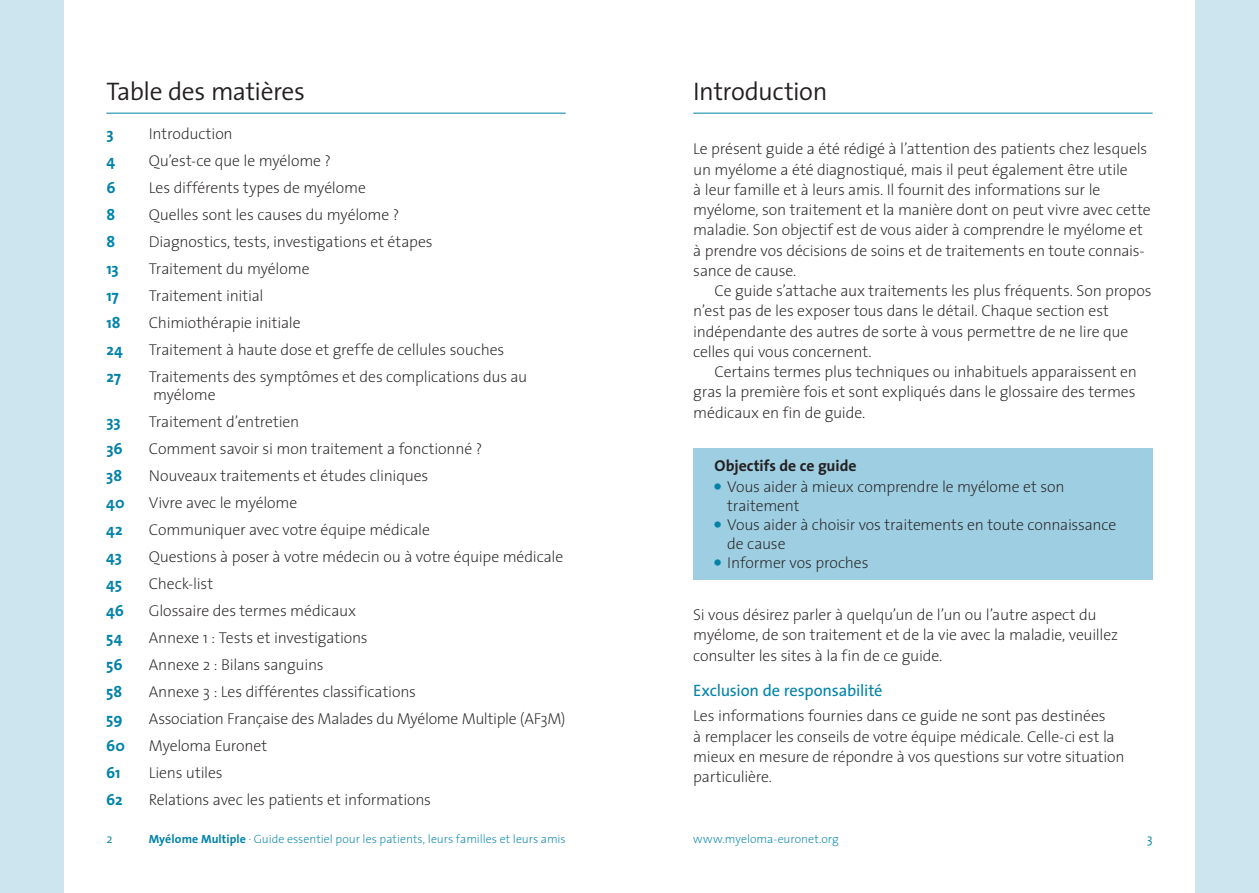
<style>
.page{position:relative;width:1259px;height:893px;background:#fff}
.page>*{position:absolute;margin:0;border:0;box-sizing:border-box;transform-origin:0 0}
.t1{font:300 25.5px "The Sans";letter-spacing:-.02em;color:#231f20}
.t2{font:16.5px "The Sans";letter-spacing:-.01em;color:#0083a9}
.t3{font:200 15.75px/20.2px "The Sans";letter-spacing:-.01em;color:#231f20}
.t4{font:700 15.75px "The Sans";letter-spacing:-.005em;color:#0083a9}
.t5{font:300 12.75px "The Sans";color:#0083a9}
.t6{font:200 12px "The Sans";color:#0083a9}
.s1{font-weight:700}
.s2{font-family:"Spe Pif";font-weight:400;color:#0083a9}
</style>
<div class="page">
<div style="left:0;top:0;width:64px;height:893px;background:#cce5ef"></div>
<div style="left:1195px;top:0;width:64px;height:893px;background:#cce5ef"></div>
<hr style="left:106px;top:113px;width:460px;height:1px;background:#0083a9">
<hr style="left:693px;top:113px;width:459px;height:1px;background:#0083a9">
<div style="left:693px;top:448px;width:459px;height:132px;background:#9ecee1"></div>
<h1 class="t1" style="left:106px;top:75px;width:200px">Table des matières</h1>
<p class="t4" style="left:106px;top:124px;width:9px">3</p>
<p class="t3" style="left:149px;top:124px;width:85px">Introduction</p>
<p class="t4" style="left:106px;top:151px;width:10px">4</p>
<p class="t3" style="left:149px;top:151px;width:184px">Qu’est-ce que le myélome ?</p>
<p class="t4" style="left:106px;top:178px;width:11px">6</p>
<p class="t3" style="left:149px;top:178px;width:219px">Les différents types de myélome</p>
<p class="t4" style="left:106px;top:205px;width:10px">8</p>
<p class="t3" style="left:149px;top:205px;width:252px">Quelles sont les causes du myélome ?</p>
<p class="t4" style="left:106px;top:232px;width:10px">8</p>
<p class="t3" style="left:149px;top:232px;width:285px">Diagnostics, tests, investigations et étapes</p>
<p class="t4" style="left:106px;top:259px;width:14px">13</p>
<p class="t3" style="left:149px;top:259px;width:162px">Traitement du myélome</p>
<p class="t4" style="left:106px;top:286px;width:14px">17</p>
<p class="t3" style="left:149px;top:286px;width:116px">Traitement initial</p>
<p class="t4" style="left:106px;top:313px;width:16px">18</p>
<p class="t3" style="left:149px;top:313px;width:153px">Chimiothérapie initiale</p>
<p class="t4" style="left:106px;top:340px;width:18px">24</p>
<p class="t3" style="left:149px;top:340px;width:357px">Traitement à haute dose et greffe de cellules souches</p>
<p class="t4" style="left:106px;top:367px;width:16px">27</p>
<p class="t3" style="left:149px;top:368px;width:380px;line-height:18px">Traitements des symptômes et des complications dus au myélome</p>
<p class="t4" style="left:106px;top:412px;width:16px">33</p>
<p class="t3" style="left:149px;top:412px;width:152px">Traitement d’entretien</p>
<p class="t4" style="left:106px;top:439px;width:18px">36</p>
<p class="t3" style="left:149px;top:439px;width:335px">Comment savoir si mon traitement a fonctionné ?</p>
<p class="t4" style="left:106px;top:466px;width:17px">38</p>
<p class="t3" style="left:149px;top:466px;width:281px">Nouveaux traitements et études cliniques</p>
<p class="t4" style="left:106px;top:493px;width:20px">40</p>
<p class="t3" style="left:149px;top:493px;width:150px">Vivre avec le myélome</p>
<p class="t4" style="left:106px;top:520px;width:18px">42</p>
<p class="t3" style="left:149px;top:520px;width:283px">Communiquer avec votre équipe médicale</p>
<p class="t4" style="left:106px;top:547px;width:17px">43</p>
<p class="t3" style="left:149px;top:547px;width:416px">Questions à poser à votre médecin ou à votre équipe médicale</p>
<p class="t4" style="left:106px;top:574px;width:17px">45</p>
<p class="t3" style="left:149px;top:574px;width:66px">Check-list</p>
<p class="t4" style="left:106px;top:601px;width:19px">46</p>
<p class="t3" style="left:149px;top:601px;width:209px">Glossaire des termes médicaux</p>
<p class="t4" style="left:106px;top:628px;width:18px">54</p>
<p class="t3" style="left:149px;top:628px;width:220px">Annexe 1 : Tests et investigations</p>
<p class="t4" style="left:106px;top:655px;width:18px">56</p>
<p class="t3" style="left:149px;top:655px;width:176px">Annexe 2 : Bilans sanguins</p>
<p class="t4" style="left:106px;top:682px;width:18px">58</p>
<p class="t3" style="left:149px;top:682px;width:269px">Annexe 3 : Les différentes classifications</p>
<p class="t4" style="left:106px;top:709px;width:18px">59</p>
<p class="t3" style="left:149px;top:709px;width:418px">Association Française des Malades du Myélome Multiple (AF3M)</p>
<p class="t4" style="left:106px;top:736px;width:20px">60</p>
<p class="t3" style="left:149px;top:736px;width:120px">Myeloma Euronet</p>
<p class="t4" style="left:106px;top:763px;width:16px">61</p>
<p class="t3" style="left:149px;top:763px;width:75px">Liens utiles</p>
<p class="t4" style="left:106px;top:790px;width:18px">62</p>
<p class="t3" style="left:149px;top:790px;width:284px">Relations avec les patients et informations</p>
<h1 class="t1" style="left:693px;top:75px;width:136px">Introduction</h1>
<p class="t3" style="left:693px;top:139px;width:459px">Le présent guide a été rédigé à l’attention des patients chez lesquels un myélome a été diagnostiqué, mais il peut également être utile<br>à leur famille et à leurs amis. Il fournit des informations sur le myélome, son traitement et la manière dont on peut vivre avec cette maladie. Son objectif est de vous aider à comprendre le myélome et à prendre vos décisions de soins et de traitements en toute connais&shy;sance de cause.</p>
<p class="t3" style="left:693px;top:281px;width:460px;text-indent:21px">Ce guide s’attache aux traitements les plus fréquents. Son propos n’est pas de les exposer tous dans le détail. Chaque section est indépendante des autres de sorte à vous permettre de ne lire que celles qui vous concernent.</p>
<p class="t3" style="left:693px;top:362px;width:445px;text-align:justify;text-indent:21px">Certains termes plus techniques ou inhabituels apparaissent en gras la première fois et sont expliqués dans le glossaire des termes médicaux en fin de guide.</p>
<p class="t3" style="left:714px;top:456px;width:351px;line-height:21px"><span class="s1">Objectifs de ce guide<br></span><span class="s2">„</span> Vous aider à mieux comprendre le myélome et son</p>
<p class="t3" style="left:727px;top:496px;width:74px">traitement</p>
<p class="t3" style="left:714px;top:515px;width:403px"><span class="s2">„</span> Vous aider à choisir vos traitements en toute connaissance</p>
<p class="t3" style="left:727px;top:534px;width:60px">de cause</p>
<p class="t3" style="left:714px;top:553px;width:155px"><span class="s2">„</span> Informer vos proches</p>
<p class="t3" style="left:693px;top:605px;width:426px">Si vous désirez parler à quelqu’un de l’un ou l’autre aspect du myélome, de son traitement et de la vie avec la maladie, veuillez consulter les sites à la fin de ce guide.</p>
<p class="t2" style="left:693px;top:680px;width:191px">Exclusion de responsabilité</p>
<p class="t3" style="left:693px;top:706px;width:433px">Les informations fournies dans ce guide ne sont pas destinées<br>à remplacer les conseils de votre équipe médicale. Celle-ci est la mieux en mesure de répondre à vos questions sur votre situation particulière.</p>
<p class="t5" style="left:106px;top:830px;width:8px">2</p>
<p class="t6" style="left:149px;top:831px;width:418px"><span class="s1">Myélome Multiple</span> · Guide essentiel pour les patients, leurs familles et leurs amis</p>
<p class="t6" style="left:693px;top:831px;width:147px">www.myeloma-euronet.org</p>
<p class="t5" style="left:1146px;top:830px;width:7px">3</p>
</div>
